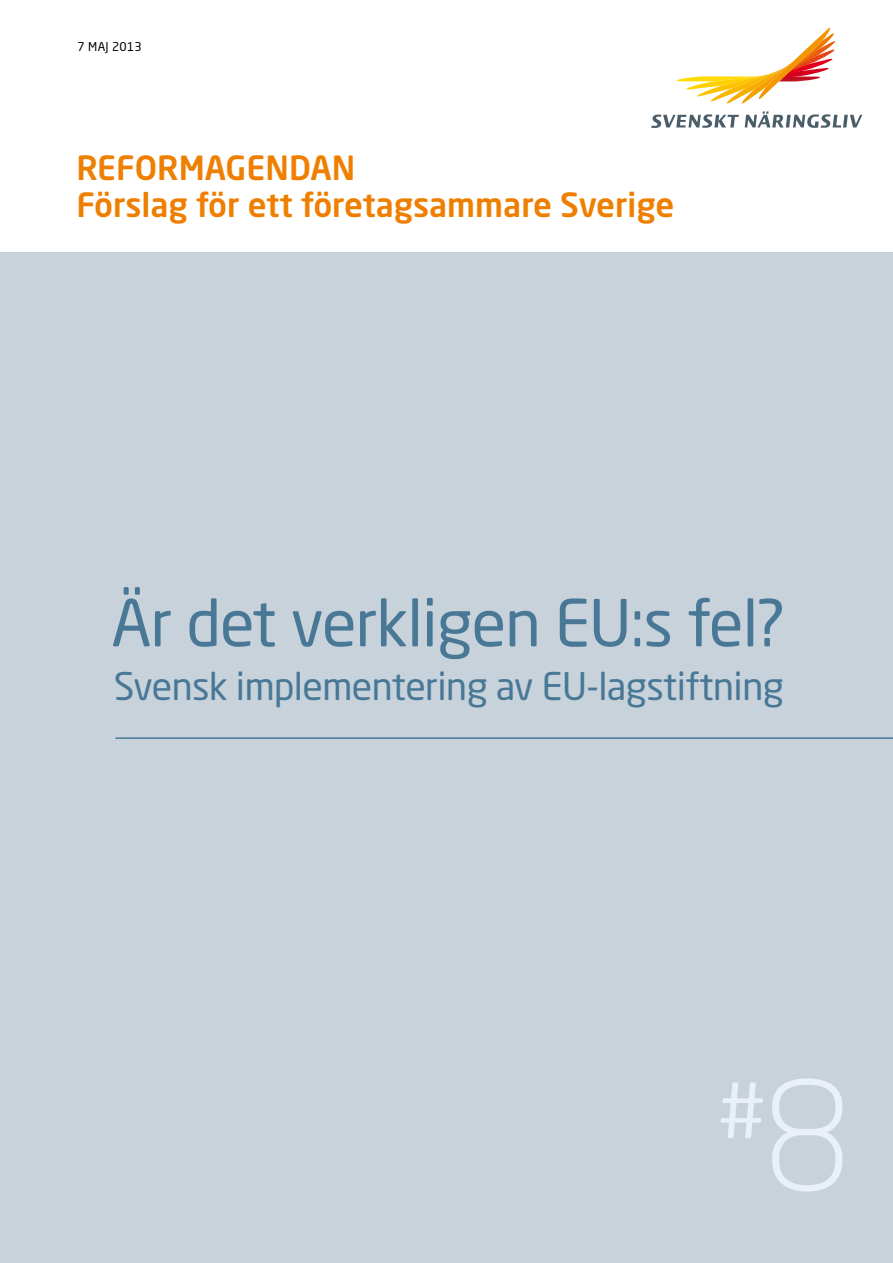
<style>
.page{position:relative;width:893px;height:1263px;background:#fff}
.page>*{position:absolute;margin:0;border:0;box-sizing:border-box;transform-origin:0 0}
.t1{font:75px "Neo Sans Pro";color:#eaf0f8}
.t2{font:63.9px "Neo Sans Pro";letter-spacing:-.015em;color:#497897}
.t3{font:37.65px "Neo Sans Pro";letter-spacing:-.015em;color:#497897}
.t4{font:500 33px/37.5px "Neo Sans Pro";color:#ee7f00}
.t5{font:12px "Neo Sans Pro";letter-spacing:.02em;color:#000}
.s1{font-weight:300;font-size:150px}
</style>
<div class="page">
<div style="left:0;top:253px;width:893px;height:1010px;background:#c7d2db"></div>
<svg style="left:651px;top:114px;width:88px;height:14px"></svg>
<svg style="left:745px;top:111px;width:117px;height:17px"></svg>
<svg style="left:676px;top:28px;width:160px;height:76px"></svg>
<hr style="left:115px;top:737px;width:778px;height:2px;background:#497897">
<p class="t5" style="left:78px;top:40px;width:66px">7 maj 2013</p>
<p class="t4" style="left:77px;top:148px;width:599px">Reformagendan<br>Förslag för ett företagsammare Sverige</p>
<h2 class="t2" style="left:111px;top:584px;width:676px">Är det verkligen EU:s fel?</h2>
<p class="t3" style="left:114px;top:663px;width:671px">Svensk implementering av EU-lagstiftning</p>
<h1 class="t1" style="left:717px;top:1064px;width:135px">#<span class="s1">8</span></h1>
</div>
